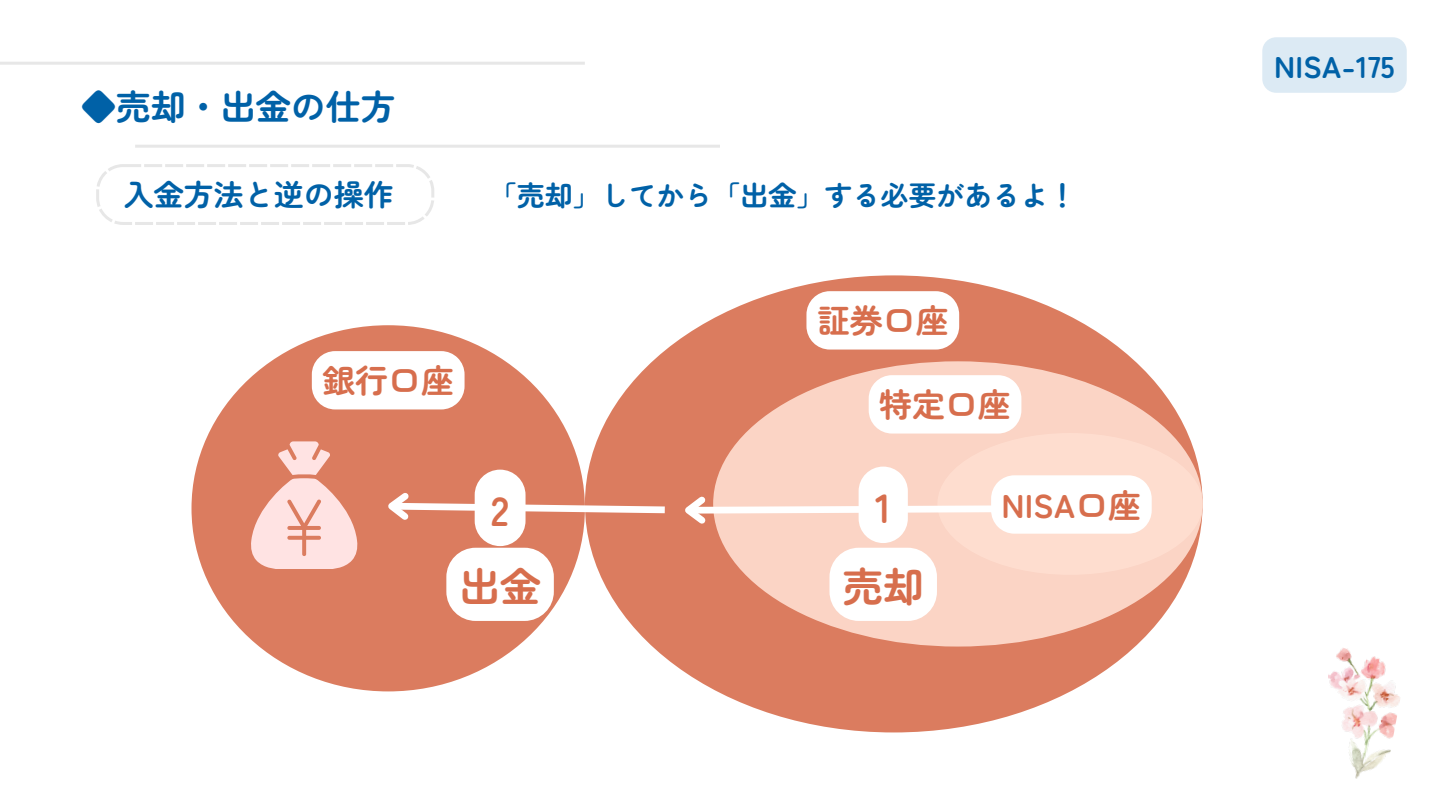
<style>
.page{position:relative;width:1440px;height:810px;background:#fff}
.page>*{position:absolute;margin:0;border:0;box-sizing:border-box;transform-origin:0 0}
.t1{font:700 40.7px "Zen Maru Gothic";color:#d76e4d}
.t2{font:700 35px "Zen Maru Gothic";color:#0061a7}
.t3{font:700 32.9px "Zen Maru Gothic";color:#d76e4d}
.t4{font:700 30px "Zen Maru Gothic";color:#0061a7}
.t5{font:700 28px "Zen Maru Gothic";color:#0061a7}
</style>
<div class="page">
<img style="left:1328px;top:648px;width:72px;height:131px">
<div style="left:585px;top:275px;width:618px;height:457px;background:#db7c5f;border-radius:50%"></div>
<div style="left:713px;top:361px;width:489px;height:286px;background:#fbd4c5;border-radius:50%"></div>
<div style="left:937px;top:433px;width:266px;height:142px;background:#ffdfd1;border-radius:50%"></div>
<div style="left:191px;top:325px;width:394px;height:366px;background:#db7c5f;border-radius:50%"></div>
<svg style="left:251px;top:441px;width:107px;height:128px"></svg>
<svg style="left:806px;top:291px;width:153px;height:59px;background:#fcf6f4"></svg>
<svg style="left:869px;top:375px;width:152px;height:59px;background:#fefcfb"></svg>
<svg style="left:388px;top:467px;width:764px;height:76px"></svg>
<svg style="left:312px;top:351px;width:153px;height:58px;background:#fdf7f6"></svg>
<div style="left:475px;top:470px;width:51px;height:76px;background:#fff;border-radius:25px"></div>
<div style="left:830px;top:548px;width:107px;height:73px;background:#fff;border-radius:29px"></div>
<div style="left:446px;top:548px;width:108px;height:73px;background:#fff;border-radius:29px"></div>
<hr style="left:135px;top:145px;width:585px;height:3px;background:#e7e7e7">
<hr style="left:0;top:62px;width:585px;height:3px;background:#e7e7e7">
<div style="left:1262px;top:37px;width:145px;height:56px;background:#dceaf4;border-radius:14px"></div>
<svg style="left:96px;top:164px;width:338px;height:61px"></svg>
<p class="t2" style="left:81px;top:79px;width:316px">◆売却・出金の仕方</p>
<h3 class="t4" style="left:124px;top:172px;width:271px">入金方法と逆の操作</h3>
<h1 class="t5" style="left:489px;top:174px;width:589px">「売却」してから「出金」する必要があるよ！</h1>
<h4 class="t3" style="left:322px;top:355px;width:133px">銀行口座</h4>
<h3 class="t3" style="left:817px;top:295px;width:133px">証券口座</h3>
<p class="t3" style="left:879px;top:379px;width:133px">特定口座</p>
<h3 class="t1" style="left:491px;top:478px;width:20px">2</h3>
<p class="t1" style="left:875px;top:475px;width:18px">1</p>
<p class="t3" style="left:1002px;top:479px;width:141px">NISA口座</p>
<p class="t1" style="left:459px;top:555px;width:83px">出金</p>
<h3 class="t1" style="left:843px;top:555px;width:83px">売却</h3>
<p class="t4" style="left:1274px;top:43px;width:122px">NISA-175</p>
</div>
